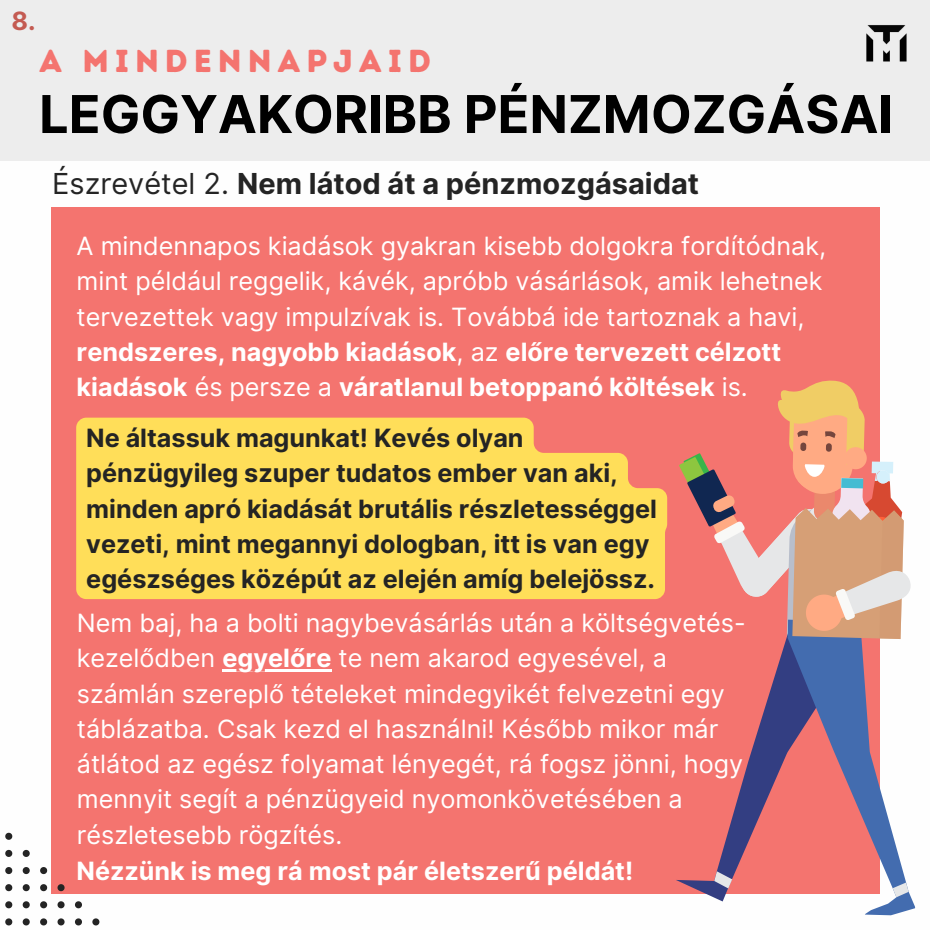
<style>
.page{position:relative;width:930px;height:930px;background:#fff}
.page>*{position:absolute;margin:0;border:0;box-sizing:border-box;transform-origin:0 0}
.t1{font:700 52.2px "Inter";color:#000}
.t2{font:31.8px "Intro Rust Base";letter-spacing:.185em;color:#f4746f}
.t3{font:700 28.95px "Inter";color:#242424}
.t4{font:25.2px/35.2px "Inter";color:#fff}
.t5{font:700 25.2px/35.2px "Inter";color:#242424}
.t6{font:700 25.2px "Inter";color:#fff}
.t7{font:700 25.2px "Inter";color:#c45b52}
.s1{font-weight:400}
.s2{font-weight:700}
</style>
<div class="page">
<div style="left:51px;top:207px;width:829px;height:687px;background:#f4746f"></div>
<div style="left:0;top:0;width:930px;height:161px;background:#ededed"></div>
<img style="left:866px;top:25px;width:41px;height:37px">
<svg style="left:5px;top:833px;width:7px;height:7px"></svg>
<svg style="left:5px;top:850px;width:7px;height:7px"></svg>
<svg style="left:23px;top:850px;width:7px;height:7px"></svg>
<svg style="left:5px;top:867px;width:7px;height:7px"></svg>
<svg style="left:23px;top:867px;width:7px;height:7px"></svg>
<svg style="left:40px;top:867px;width:7px;height:7px"></svg>
<svg style="left:5px;top:884px;width:7px;height:7px"></svg>
<svg style="left:23px;top:884px;width:7px;height:7px"></svg>
<svg style="left:40px;top:884px;width:7px;height:7px"></svg>
<svg style="left:58px;top:884px;width:7px;height:7px"></svg>
<svg style="left:5px;top:901px;width:7px;height:7px"></svg>
<svg style="left:23px;top:901px;width:7px;height:7px"></svg>
<svg style="left:40px;top:901px;width:7px;height:7px"></svg>
<svg style="left:58px;top:901px;width:7px;height:7px"></svg>
<svg style="left:75px;top:901px;width:7px;height:7px"></svg>
<svg style="left:5px;top:918px;width:7px;height:7px"></svg>
<svg style="left:23px;top:918px;width:7px;height:7px"></svg>
<svg style="left:40px;top:918px;width:7px;height:7px"></svg>
<svg style="left:58px;top:918px;width:7px;height:7px"></svg>
<svg style="left:75px;top:918px;width:7px;height:7px"></svg>
<svg style="left:92px;top:918px;width:7px;height:7px"></svg>
<svg style="left:676px;top:665px;width:104px;height:237px"></svg>
<svg style="left:780px;top:665px;width:136px;height:251px"></svg>
<svg style="left:714px;top:871px;width:18px;height:18px"></svg>
<svg style="left:892px;top:882px;width:17px;height:16px"></svg>
<svg style="left:679px;top:380px;width:232px;height:285px"></svg>
<div style="left:76px;top:418px;width:591px;height:181px;background:#ffde59"></div>
<hr style="left:222px;top:669px;width:109px;height:2px;background:#fff">
<p class="t7" style="left:11px;top:6px;width:26px">8.</p>
<p class="t2" style="left:39px;top:42px;width:394px">A MINDENNAPJAID</p>
<h1 class="t1" style="left:39px;top:83px;width:856px">LEGGYAKORIBB PÉNZMOZGÁSAI</h1>
<p class="t3" style="left:52px;top:166px;width:648px"><span class="s1">Észrevétel 2.</span> Nem látod át a pénzmozgásaidat</p>
<p class="t4" style="left:77px;top:228px;width:751px">A mindennapos kiadások gyakran kisebb dolgokra fordítódnak, mint például reggelik, kávék, apróbb vásárlások, amik lehetnek tervezettek vagy impulzívak is. Továbbá ide tartoznak a havi, <span class="s2">rendszeres, nagyobb kiadások</span>, az <span class="s2">előre tervezett célzott kiadások</span> és persze a <span class="s2">váratlanul betoppanó költések</span> is.</p>
<p class="t5" style="left:86px;top:420px;width:572px">Ne áltassuk magunkat! Kevés olyan pénzügyileg szuper tudatos ember van aki, minden apró kiadását brutális részletességgel vezeti, mint megannyi dologban, itt is van egy egészséges középút az elején amíg belejössz.</p>
<p class="t4" style="left:77px;top:605px;width:670px">Nem baj, ha a bolti nagybevásárlás után a költségvetés&shy;kezelődben <span class="s2">egyelőre</span> te nem akarod egyesével, a számlán szereplő tételeket mindegyikét felvezetni egy táblázatba. Csak kezd el használni! Később mikor már átlátod az egész folyamat lényegét, rá fogsz jönni, hogy mennyit segít a pénzügyeid nyomonkövetésében a részletesebb rögzítés.</p>
<p class="t6" style="left:77px;top:856px;width:558px">Nézzünk is meg rá most pár életszerű példát!</p>
</div>
